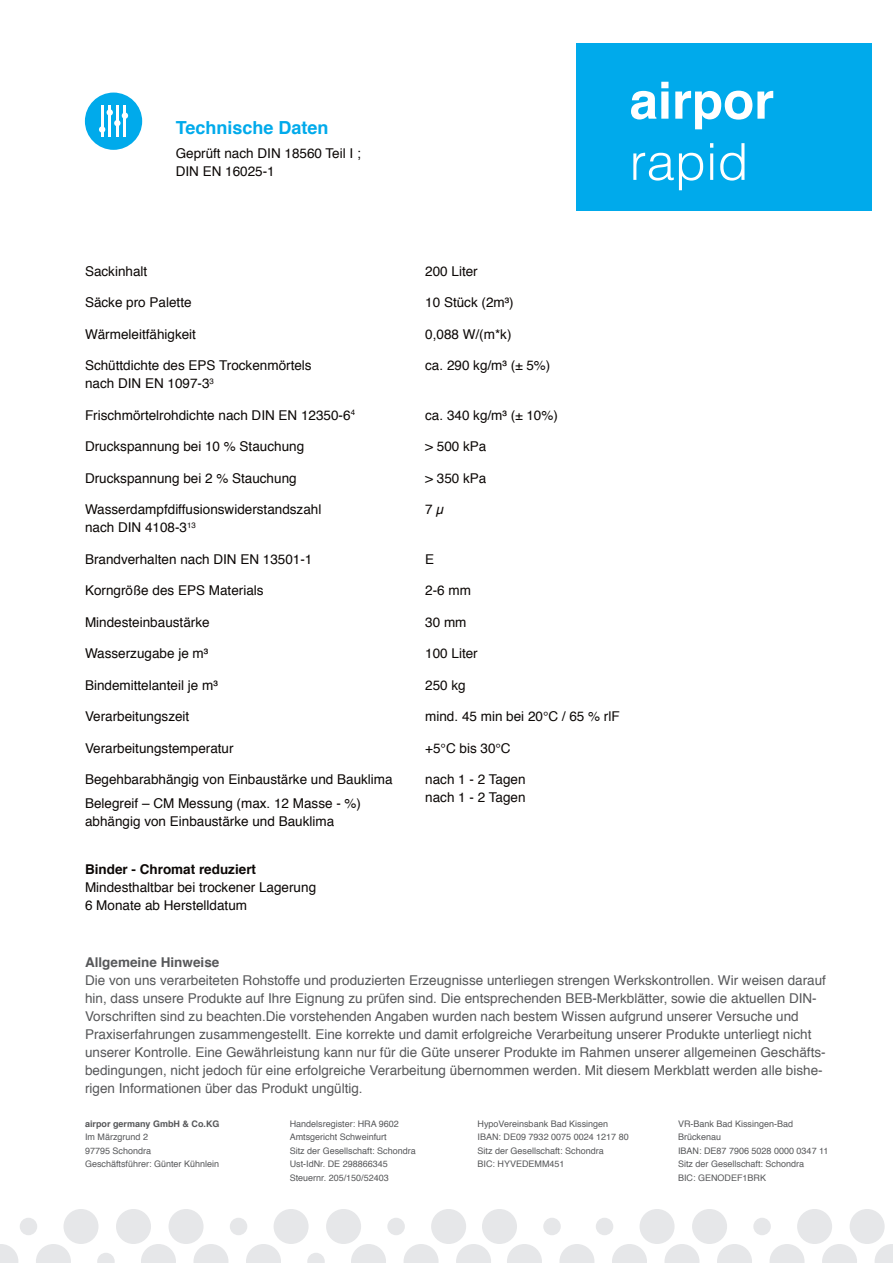
<style>
.page{position:relative;width:893px;height:1263px;background:#fff}
.page>*{position:absolute;margin:0;border:0;box-sizing:border-box;transform-origin:0 0}
.t1{font:700 51px "Helvetica";color:#fff}
.t2{font:300 51px "Helvetica";color:#fff}
.t3{font:700 18px "Helvetica";color:#00aaeb}
.t4{font:13.5px/18px "Helvetica";color:#0c0806}
.t5{font:13.5px/18px "Helvetica";color:#57585a}
.t6{font:700 13.5px "Helvetica";color:#0c0806}
.t7{font:700 13.5px "Helvetica";color:#57585a}
.t8{font:9px/13.5px "Helvetica";color:#57585a}
.t9{font:700 9px "Helvetica";color:#57585a}
</style>
<div class="page">
<div style="left:797px;top:1209px;width:35px;height:35px;background:#e6e7e9;border-radius:50%"></div>
<div style="left:692px;top:1209px;width:35px;height:35px;background:#e6e7e9;border-radius:50%"></div>
<div style="left:850px;top:1209px;width:35px;height:35px;background:#e6e7e9;border-radius:50%"></div>
<div style="left:482px;top:1209px;width:35px;height:35px;background:#e6e7e9;border-radius:50%"></div>
<div style="left:640px;top:1209px;width:35px;height:35px;background:#e6e7e9;border-radius:50%"></div>
<div style="left:274px;top:1209px;width:35px;height:35px;background:#e6e7e9;border-radius:50%"></div>
<div style="left:326px;top:1209px;width:35px;height:35px;background:#e6e7e9;border-radius:50%"></div>
<div style="left:431px;top:1209px;width:35px;height:35px;background:#e6e7e9;border-radius:50%"></div>
<div style="left:116px;top:1209px;width:35px;height:35px;background:#e6e7e9;border-radius:50%"></div>
<div style="left:169px;top:1209px;width:35px;height:35px;background:#e6e7e9;border-radius:50%"></div>
<div style="left:63px;top:1209px;width:36px;height:35px;background:#e6e7e9;border-radius:50%"></div>
<svg style="left:822px;top:1244px;width:35px;height:19px"></svg>
<svg style="left:717px;top:1244px;width:35px;height:19px"></svg>
<svg style="left:769px;top:1244px;width:35px;height:19px"></svg>
<svg style="left:875px;top:1244px;width:18px;height:19px"></svg>
<svg style="left:612px;top:1244px;width:35px;height:19px"></svg>
<svg style="left:507px;top:1244px;width:35px;height:19px"></svg>
<svg style="left:559px;top:1244px;width:35px;height:19px"></svg>
<svg style="left:664px;top:1244px;width:35px;height:19px"></svg>
<svg style="left:404px;top:1244px;width:35px;height:19px"></svg>
<svg style="left:351px;top:1244px;width:35px;height:19px"></svg>
<svg style="left:456px;top:1244px;width:35px;height:19px"></svg>
<svg style="left:141px;top:1244px;width:35px;height:19px"></svg>
<svg style="left:193px;top:1244px;width:35px;height:19px"></svg>
<svg style="left:246px;top:1244px;width:35px;height:19px"></svg>
<svg style="left:36px;top:1244px;width:35px;height:19px"></svg>
<svg style="left:0;top:1244px;width:18px;height:19px"></svg>
<div style="left:230px;top:1218px;width:17px;height:17px;background:#e6e7e9;border-radius:50%"></div>
<div style="left:543px;top:1218px;width:18px;height:17px;background:#e6e7e9;border-radius:50%"></div>
<div style="left:753px;top:1218px;width:18px;height:17px;background:#e6e7e9;border-radius:50%"></div>
<div style="left:20px;top:1218px;width:17px;height:17px;background:#e6e7e9;border-radius:50%"></div>
<svg style="left:307px;top:1253px;width:18px;height:10px"></svg>
<div style="left:387px;top:1218px;width:18px;height:17px;background:#e6e7e9;border-radius:50%"></div>
<div style="left:596px;top:1218px;width:17px;height:17px;background:#e6e7e9;border-radius:50%"></div>
<svg style="left:97px;top:1253px;width:18px;height:10px"></svg>
<svg style="left:81px;top:89px;width:65px;height:65px;background:#27b6ee"></svg>
<div style="left:77px;top:85px;width:73px;height:72px;border:8px solid #fff;border-radius:50%"></div>
<hr style="left:101px;top:106px;width:2px;height:31px;background:#fff">
<hr style="left:108px;top:106px;width:3px;height:31px;background:#fff">
<hr style="left:116px;top:106px;width:3px;height:31px;background:#fff">
<hr style="left:124px;top:106px;width:2px;height:31px;background:#fff">
<div style="left:99px;top:126px;width:6px;height:7px;background:#fff;border-radius:50%"></div>
<div style="left:107px;top:109px;width:6px;height:7px;background:#fff;border-radius:50%"></div>
<div style="left:114px;top:120px;width:7px;height:6px;background:#fff;border-radius:50%"></div>
<div style="left:122px;top:112px;width:6px;height:7px;background:#fff;border-radius:50%"></div>
<div style="left:576px;top:43px;width:296px;height:168px;background:#00aaeb"></div>
<h2 class="t3" style="left:176px;top:113px;width:154px">Technische Daten</h2>
<p class="t4" style="left:176px;top:145px;width:187px">Geprüft nach DIN 18560 Teil I ;<br>DIN EN 16025-1</p>
<p class="t4" style="left:85px;top:263px;width:64px">Sackinhalt</p>
<p class="t4" style="left:85px;top:294px;width:108px">Säcke pro Palette</p>
<p class="t4" style="left:85px;top:326px;width:113px">Wärmeleitfähigkeit</p>
<p class="t4" style="left:85px;top:357px;width:228px">Schüttdichte des EPS Trockenmörtels nach DIN EN 1097-3<sup>3</sup></p>
<p class="t4" style="left:85px;top:407px;width:271px">Frischmörtelrohdichte nach DIN EN 12350-6<sup>4</sup></p>
<p class="t4" style="left:85px;top:438px;width:221px">Druckspannung bei 10 % Stauchung</p>
<p class="t4" style="left:85px;top:470px;width:213px">Druckspannung bei 2 % Stauchung</p>
<p class="t4" style="left:85px;top:501px;width:238px">Wasserdampfdiffusionswiderstandszahl nach DIN 4108-3<sup>13</sup></p>
<p class="t4" style="left:85px;top:551px;width:229px">Brandverhalten nach DIN EN 13501-1</p>
<p class="t4" style="left:85px;top:582px;width:180px">Korngröße des EPS Materials</p>
<p class="t4" style="left:85px;top:614px;width:126px">Mindesteinbaustärke</p>
<p class="t4" style="left:85px;top:645px;width:125px">Wasserzugabe je m³</p>
<p class="t4" style="left:85px;top:677px;width:134px">Bindemittelanteil je m³</p>
<p class="t4" style="left:85px;top:708px;width:106px">Verarbeitungszeit</p>
<p class="t4" style="left:85px;top:740px;width:150px">Verarbeitungstemperatur</p>
<p class="t4" style="left:85px;top:768px;width:309px;line-height:24px">Begehbarabhängig von Einbaustärke und Bauklima<br>Belegreif – CM Messung (max. 12 Masse - %)</p>
<p class="t4" style="left:85px;top:813px;width:251px">abhängig von Einbaustärke und Bauklima</p>
<p class="t6" style="left:85px;top:859px;width:173px">Binder - Chromat reduziert</p>
<p class="t4" style="left:85px;top:879px;width:233px">Mindesthaltbar bei trockener Lagerung<br>6 Monate ab Herstelldatum</p>
<h1 class="t1" style="left:629px;top:60px;width:146px">airpor</h1>
<h1 class="t2" style="left:629px;top:118px;width:120px">rapid</h1>
<p class="t4" style="left:425px;top:263px;width:54px">200 Liter</p>
<p class="t4" style="left:425px;top:294px;width:90px">10 Stück (2m³)</p>
<p class="t4" style="left:425px;top:326px;width:88px">0,088 W/(m*k)</p>
<p class="t4" style="left:425px;top:357px;width:127px">ca. 290 kg/m³ (± 5%)</p>
<p class="t4" style="left:425px;top:407px;width:134px">ca. 340 kg/m³ (± 10%)</p>
<p class="t4" style="left:425px;top:438px;width:63px">&gt; 500 kPa</p>
<p class="t4" style="left:425px;top:469px;width:63px">&gt; 350 kPa</p>
<p class="t4" style="left:425px;top:501px;width:21px">7 µ</p>
<p class="t4" style="left:425px;top:550px;width:11px">E</p>
<p class="t4" style="left:425px;top:582px;width:47px">2-6 mm</p>
<p class="t4" style="left:425px;top:613px;width:43px">30 mm</p>
<p class="t4" style="left:425px;top:645px;width:54px">100 Liter</p>
<p class="t4" style="left:425px;top:676px;width:42px">250 kg</p>
<p class="t4" style="left:425px;top:708px;width:196px">mind. 45 min bei 20°C / 65 % rlF</p>
<p class="t4" style="left:425px;top:739px;width:87px">+5°C bis 30°C</p>
<p class="t4" style="left:425px;top:771px;width:102px">nach 1 - 2 Tagen nach 1 - 2 Tagen</p>
<p class="t7" style="left:85px;top:951px;width:136px">Allgemeine Hinweise</p>
<p class="t5" style="left:85px;top:971px;width:742px">Die von uns verarbeiteten Rohstoffe und produzierten Erzeugnisse unterliegen strengen Werkskontrollen. Wir weisen darauf hin, dass unsere Produkte auf Ihre Eignung zu prüfen sind. Die entsprechenden BEB-Merkblätter, sowie die aktuellen DIN-Vorschriften sind zu beachten.Die vorstehenden Angaben wurden nach bestem Wissen aufgrund unserer Versuche und Praxiserfahrungen zusammengestellt. Eine korrekte und damit erfolgreiche Verarbeitung unserer Produkte unterliegt nicht unserer Kontrolle. Eine Gewährleistung kann nur für die Güte unserer Produkte im Rahmen unserer allgemeinen Geschäfts&shy;bedingungen, nicht jedoch für eine erfolgreiche Verarbeitung übernommen werden. Mit diesem Merkblatt werden alle bishe&shy;rigen Informationen über das Produkt ungültig.</p>
<p class="t9" style="left:85px;top:1116px;width:136px">airpor germany GmbH &amp; Co.KG</p>
<p class="t8" style="left:85px;top:1130px;width:136px">Im Märzgrund 2<br>97795 Schondra<br>Geschäftsführer: Günter Kühnlein</p>
<p class="t8" style="left:290px;top:1117px;width:128px">Handelsregister: HRA 9602<br>Amtsgericht Schweinfurt<br>Sitz der Gesellschaft: Schondra<br>Ust-IdNr. DE 298866345<br>Steuernr. 205/150/52403</p>
<p class="t8" style="left:478px;top:1117px;width:153px">HypoVereinsbank Bad Kissingen<br>IBAN: DE09 7932 0075 0024 1217 80<br>Sitz der Gesellschaft: Schondra<br>BIC: HYVEDEMM451</p>
<p class="t8" style="left:678px;top:1117px;width:152px">VR-Bank Bad Kissingen-Bad<br>Brückenau<br>IBAN: DE87 7906 5028 0000 0347 11<br>Sitz der Gesellschaft: Schondra<br>BIC: GENODEF1BRK</p>
</div>
